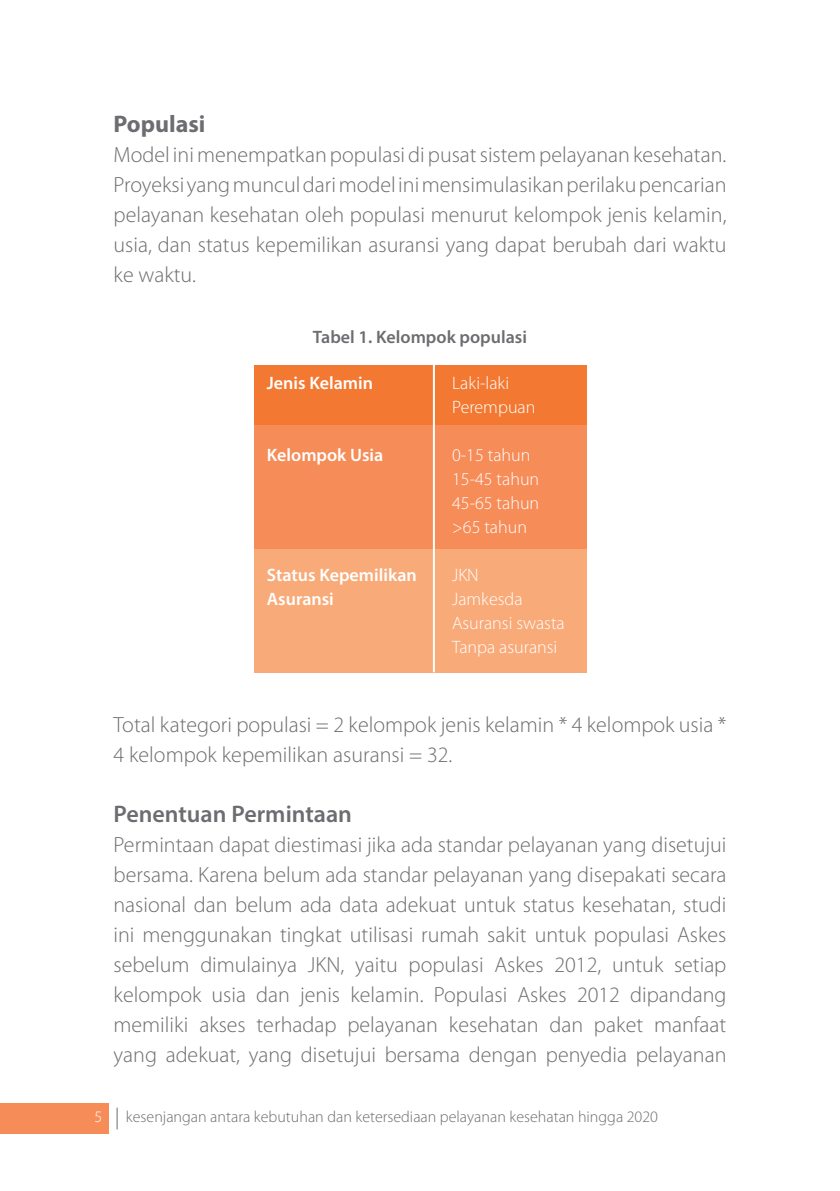
<style>
.page{position:relative;width:840px;height:1191px;background:#fff}
.page>*{position:absolute;margin:0;border:0;box-sizing:border-box;transform-origin:0 0}
.t1{font:600 24px "Myriad Pro";color:#6c6d70}
.t2{font:700 24px "Myriad Pro";color:#6c6d70}
.t3{font:300 22px/30px "Myriad Pro";color:#6c6d70;text-align:justify}
.t4{font:300 18px/24px "Myriad Pro";color:#fff}
.t5{font:600 18px/24px "Myriad Pro";color:#fff}
.t6{font:600 18px "Myriad Pro";color:#6c6d70}
.t7{font:300 16px "Myriad Pro";color:#6c6d70}
.t8{font:300 16px "Myriad Pro";color:#fff}
</style>
<div class="page">
<div style="left:0;top:1103px;width:108px;height:30px;background:#f68c58"></div>
<svg style="left:116px;top:1107px;width:1px;height:22px"></svg>
<div style="left:253px;top:365px;width:333px;height:60px;background:#f37932"></div>
<div style="left:253px;top:425px;width:333px;height:124px;background:#f68c58"></div>
<div style="left:253px;top:549px;width:333px;height:123px;background:#f9aa79"></div>
<hr style="left:432px;top:365px;width:2px;height:307px;background:#fff">
<p class="t2" style="left:113px;top:108px;width:93px">Populasi</p>
<p class="t3" style="left:113px;top:140px;width:614px">Model ini menempatkan populasi di pusat sistem pelayanan kesehatan.<br>Proyeksi yang muncul dari model ini mensimulasikan perilaku pencarian pelayanan kesehatan oleh populasi menurut kelompok jenis kelamin, usia, dan status kepemilikan asuransi yang dapat berubah dari waktu ke waktu.</p>
<p class="t6" style="left:313px;top:325px;width:215px">Tabel 1. Kelompok populasi</p>
<p class="t5" style="left:267px;top:370px;width:108px">Jenis Kelamin</p>
<p class="t4" style="left:452px;top:371px;width:85px">Laki-laki<br>Perempuan</p>
<p class="t4" style="left:452px;top:443px;width:89px">0-15 tahun<br>15-45 tahun<br>45-65 tahun &gt;65 tahun</p>
<p class="t4" style="left:452px;top:563px;width:114px">JK N<br>Jamkesda<br>Asuransi swasta<br>Tanpa asuransi</p>
<p class="t5" style="left:267px;top:442px;width:118px">Kelompok Usia</p>
<p class="t5" style="left:267px;top:562px;width:151px">Status Kepemilikan<br>Asuransi</p>
<p class="t3" style="left:113px;top:710px;width:614px">Total kategori populasi = 2 kelompok jenis kelamin * 4 kelompok usia *<br>4 kelompok kepemilikan asuransi = 32.</p>
<p class="t1" style="left:113px;top:799px;width:240px">Penentuan Permintaan</p>
<p class="t3" style="left:113px;top:830px;width:614px">Permintaan dapat diestimasi jika ada standar pelayanan yang disetujui bersama. Karena belum ada standar pelayanan yang disepakati secara nasional dan belum ada data adekuat untuk status kesehatan, studi ini menggunakan tingkat utilisasi rumah sakit untuk populasi Askes sebelum dimulainya JKN, yaitu populasi Askes 2012, untuk setiap kelompok usia dan jenis kelamin. Populasi Askes 2012 dipandang memiliki akses terhadap pelayanan kesehatan dan paket manfaat yang adekuat, yang disetujui bersama dengan penyedia pelayanan</p>
<p class="t8" style="left:94px;top:1108px;width:9px">5</p>
<p class="t7" style="left:126px;top:1108px;width:533px">kesenjangan antara kebutuhan dan ketersediaan pelayanan kesehatan hingga 2020</p>
</div>
